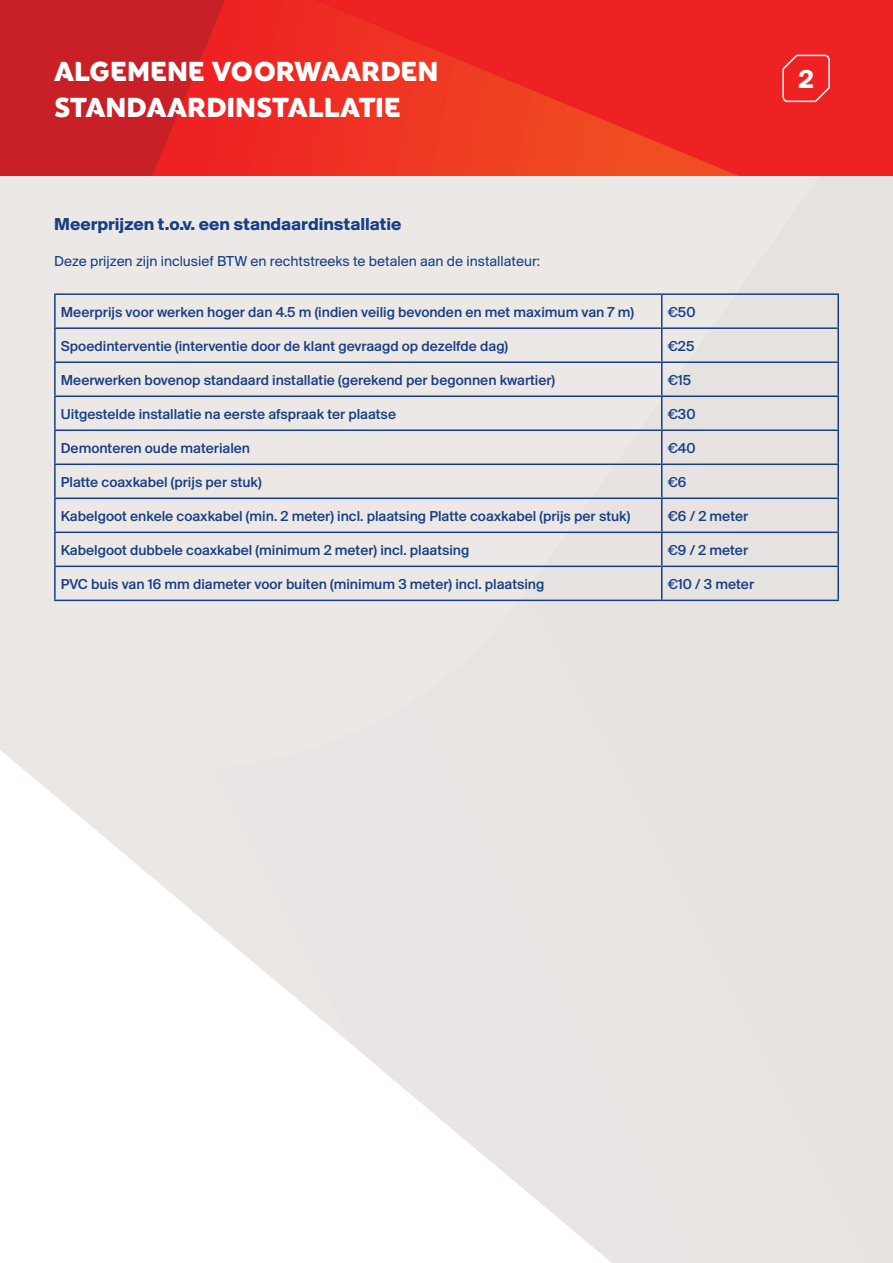
<style>
.page{position:relative;width:893px;height:1263px;background:#fff}
.page>*{position:absolute;margin:0;border:0;box-sizing:border-box;transform-origin:0 0}
.t1{font:27px "M7 Sans";color:#fff}
.t2{font:700 27px "Suisse BP Intl";color:#fff}
.t3{font:700 18px "Suisse BP Intl";color:#173f85}
.t4{font:500 15px "Suisse BP Intl";color:#173f85}
.t5{font:15px "Suisse BP Intl";color:#173f85}
</style>
<div class="page">
<img style="left:0;top:176px;width:893px;height:1087px">
<hr style="left:54px;top:293px;width:608px;height:2px;background:#173f85">
<hr style="left:54px;top:295px;width:2px;height:32px;background:#173f85">
<hr style="left:662px;top:293px;width:177px;height:2px;background:#173f85">
<hr style="left:661px;top:295px;width:1px;height:32px;background:#173f85">
<hr style="left:837px;top:295px;width:2px;height:32px;background:#173f85">
<hr style="left:54px;top:327px;width:608px;height:2px;background:#173f85">
<hr style="left:54px;top:329px;width:2px;height:32px;background:#173f85">
<hr style="left:662px;top:327px;width:177px;height:2px;background:#173f85">
<hr style="left:661px;top:329px;width:1px;height:32px;background:#173f85">
<hr style="left:837px;top:329px;width:2px;height:32px;background:#173f85">
<hr style="left:54px;top:361px;width:608px;height:2px;background:#173f85">
<hr style="left:54px;top:363px;width:2px;height:32px;background:#173f85">
<hr style="left:662px;top:361px;width:177px;height:2px;background:#173f85">
<hr style="left:661px;top:363px;width:1px;height:32px;background:#173f85">
<hr style="left:837px;top:363px;width:2px;height:32px;background:#173f85">
<hr style="left:54px;top:395px;width:608px;height:2px;background:#173f85">
<hr style="left:54px;top:397px;width:2px;height:32px;background:#173f85">
<hr style="left:662px;top:395px;width:177px;height:2px;background:#173f85">
<hr style="left:661px;top:397px;width:1px;height:32px;background:#173f85">
<hr style="left:837px;top:397px;width:2px;height:32px;background:#173f85">
<hr style="left:54px;top:429px;width:608px;height:2px;background:#173f85">
<hr style="left:54px;top:431px;width:2px;height:32px;background:#173f85">
<hr style="left:662px;top:429px;width:177px;height:2px;background:#173f85">
<hr style="left:661px;top:431px;width:1px;height:32px;background:#173f85">
<hr style="left:837px;top:431px;width:2px;height:32px;background:#173f85">
<hr style="left:54px;top:463px;width:608px;height:2px;background:#173f85">
<hr style="left:54px;top:465px;width:2px;height:32px;background:#173f85">
<hr style="left:662px;top:463px;width:177px;height:2px;background:#173f85">
<hr style="left:661px;top:465px;width:1px;height:32px;background:#173f85">
<hr style="left:837px;top:465px;width:2px;height:32px;background:#173f85">
<hr style="left:54px;top:497px;width:608px;height:2px;background:#173f85">
<hr style="left:54px;top:499px;width:2px;height:32px;background:#173f85">
<hr style="left:662px;top:497px;width:177px;height:2px;background:#173f85">
<hr style="left:661px;top:499px;width:1px;height:32px;background:#173f85">
<hr style="left:837px;top:499px;width:2px;height:32px;background:#173f85">
<hr style="left:54px;top:566px;width:608px;height:1px;background:#173f85">
<hr style="left:662px;top:566px;width:177px;height:1px;background:#173f85">
<hr style="left:54px;top:531px;width:608px;height:2px;background:#173f85">
<hr style="left:54px;top:533px;width:2px;height:33px;background:#173f85">
<hr style="left:662px;top:531px;width:177px;height:2px;background:#173f85">
<hr style="left:661px;top:533px;width:1px;height:33px;background:#173f85">
<hr style="left:837px;top:533px;width:2px;height:33px;background:#173f85">
<hr style="left:54px;top:567px;width:2px;height:33px;background:#173f85">
<hr style="left:661px;top:567px;width:1px;height:33px;background:#173f85">
<hr style="left:837px;top:567px;width:2px;height:33px;background:#173f85">
<hr style="left:54px;top:600px;width:608px;height:1px;background:#173f85">
<hr style="left:662px;top:600px;width:177px;height:1px;background:#173f85">
<img style="left:0;top:0;width:893px;height:176px">
<svg style="left:782px;top:53px;width:49px;height:50px;background:#ef3739"></svg>
<p class="t1" style="left:54px;top:51px;width:386px">ALGEMENE VOORWAARDEN</p>
<p class="t1" style="left:54px;top:88px;width:348px">STANDAARDINSTALLATIE</p>
<p class="t3" style="left:54px;top:213px;width:349px">Meerprijzen t.o.v. een standaardinstallatie</p>
<p class="t5" style="left:54px;top:252px;width:488px">Deze prijzen zijn inclusief BTW en rechtstreeks te betalen aan de installateur:</p>
<p class="t4" style="left:61px;top:303px;width:575px">Meerprijs voor werken hoger dan 4.5 m (indien veilig bevonden en met maximum van 7 m)</p>
<p class="t4" style="left:668px;top:303px;width:29px">€50</p>
<p class="t4" style="left:61px;top:337px;width:449px">Spoedinterventie (interventie door de klant gevraagd op dezelfde dag)</p>
<p class="t4" style="left:668px;top:337px;width:28px">€25</p>
<p class="t4" style="left:61px;top:371px;width:496px">Meerwerken bovenop standaard installatie (gerekend per begonnen kwartier)</p>
<p class="t4" style="left:668px;top:371px;width:25px">€15</p>
<p class="t4" style="left:61px;top:405px;width:337px">Uitgestelde installatie na eerste afspraak ter plaatse</p>
<p class="t4" style="left:668px;top:405px;width:29px">€30</p>
<p class="t4" style="left:61px;top:439px;width:191px">Demonteren oude materialen</p>
<p class="t4" style="left:668px;top:439px;width:29px">€40</p>
<p class="t4" style="left:61px;top:473px;width:202px">Platte coaxkabel (prijs per stuk)</p>
<p class="t4" style="left:668px;top:473px;width:20px">€6</p>
<p class="t4" style="left:61px;top:507px;width:571px">Kabelgoot enkele coaxkabel (min. 2 meter) incl. plaatsing Platte coaxkabel (prijs per stuk)</p>
<p class="t4" style="left:668px;top:507px;width:82px">€6 / 2 meter</p>
<p class="t4" style="left:61px;top:541px;width:410px">Kabelgoot dubbele coaxkabel (minimum 2 meter) incl. plaatsing</p>
<p class="t4" style="left:668px;top:541px;width:82px">€9 / 2 meter</p>
<p class="t4" style="left:61px;top:575px;width:485px">PVC buis van 16 mm diameter voor buiten (minimum 3 meter) incl. plaatsing</p>
<p class="t4" style="left:668px;top:575px;width:88px">€10 / 3 meter</p>
<p class="t2" style="left:798px;top:64px;width:17px">2</p>
</div>
